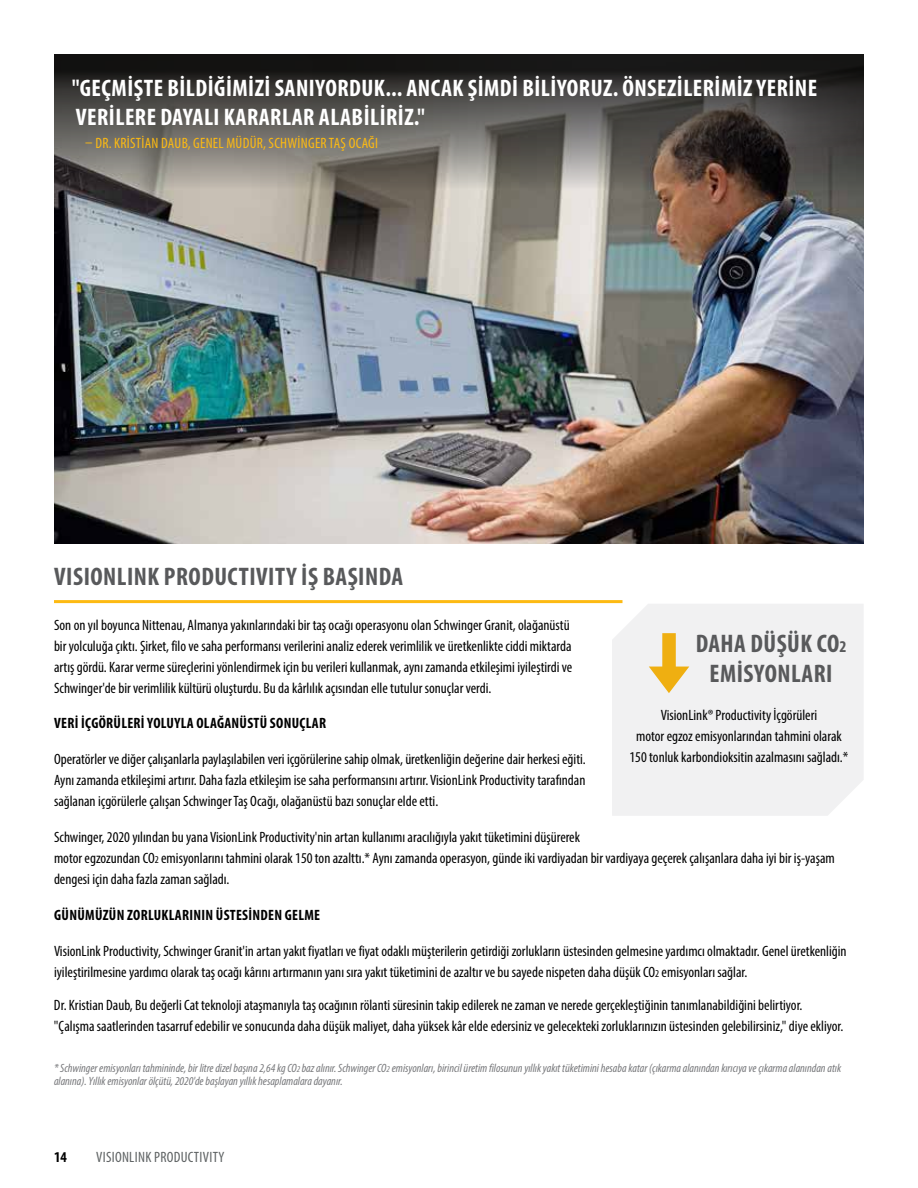
<style>
.page{position:relative;width:918px;height:1188px;background:#fff}
.page>*{position:absolute;margin:0;border:0;box-sizing:border-box;transform-origin:0 0}
.t1{font:700 condensed 25.5px/30px "Myriad Pro";letter-spacing:.02em;color:#58595b;text-align:center}
.t2{font:700 condensed 24px/28.8px "Myriad Pro";letter-spacing:.02em;color:#fff}
.t3{font:condensed 15px/21px "Myriad Pro";color:#000}
.t4{font:700 condensed 15px "Myriad Pro";letter-spacing:.02em;color:#000}
.t5{font:condensed 15px "Myriad Pro";letter-spacing:.02em;color:#fdba12}
.t6{font:condensed 15px "Myriad Pro";letter-spacing:.02em;color:#5e6263}
.t7{font:italic condensed 12px/13.5px "Myriad Pro";color:#77787b}
.s1{font-size:10.5px}
.s2{font-size:16.5px}
.s3{font-size:9px}
</style>
<div class="page">
<img style="left:54px;top:396px;width:810px;height:147px">
<img style="left:54px;top:54px;width:810px;height:342px">
<hr style="left:54px;top:600px;width:568px;height:3px;background:#fdba12">
<div style="left:612px;top:604px;width:251px;height:212px;background:#f1f1f2"></div>
<svg style="left:649px;top:633px;width:40px;height:60px"></svg>
<h2 class="t2" style="left:72px;top:73px;width:747px">"GEÇMIŞTE BILDIĞIMIZI SANIYORDUK... ANCAK ŞIMDI BILIYORUZ. ÖNSEZILERIMIZ YERINE<br>VERILERE DAYALI KARARLAR ALABILIRIZ."</h2>
<p class="t5" style="left:85px;top:134px;width:294px">– DR. KRISTIAN DAUB, GENEL MÜDÜR, SCHWINGER TAŞ OCAĞI</p>
<h1 class="t1" style="left:54px;top:561px;width:350px">VISIONLINK PRODUCTIVITY IŞ BAŞINDA</h1>
<p class="t3" style="left:54px;top:614px;width:520px">Son on yıl boyunca Nittenau, Almanya yakınlarındaki bir taş ocağı operasyonu olan Schwinger Granit, olağanüstü bir yolculuğa çıktı. Şirket, filo ve saha performansı verilerini analiz ederek verimlilik ve üretkenlikte ciddi miktarda artış gördü. Karar verme süreçlerini yönlendirmek için bu verileri kullanmak, aynı zamanda etkileşimi iyileştirdi ve Schwinger'de bir verimlilik kültürü oluşturdu. Bu da kârlılık açısından elle tutulur sonuçlar verdi.</p>
<p class="t4" style="left:54px;top:713px;width:274px">VERI İÇGÖRÜLERI YOLUYLA OLAĞANÜSTÜ SONUÇLAR</p>
<p class="t3" style="left:54px;top:748px;width:533px;text-align:justify">Operatörler ve diğer çalışanlarla paylaşılabilen veri içgörülerine sahip olmak, üretkenliğin değerine dair herkesi eğiti.<br>Aynı zamanda etkileşimi artırır. Daha fazla etkileşim ise saha performansını artırır. VisionLink Productivity tarafından sağlanan içgörülerle çalışan Schwinger Taş Ocağı, olağanüstü bazı sonuçlar elde etti.</p>
<p class="t3" style="left:54px;top:826px;width:782px">Schwinger, 2020 yılından bu yana VisionLink Productivity'nin artan kullanımı aracılığıyla yakıt tüketimini düşürerek<br>motor egzozundan CO<span class="s1">2</span> emisyonlarını tahmini olarak 150 ton azalttı.* Aynı zamanda operasyon, günde iki vardiyadan bir vardiyaya geçerek çalışanlara daha iyi bir iş-yaşam dengesi için daha fazla zaman sağladı.</p>
<p class="t4" style="left:54px;top:905px;width:268px">GÜNÜMÜZÜN ZORLUKLARININ ÜSTESINDEN GELME</p>
<p class="t3" style="left:54px;top:940px;width:794px">VisionLink Productivity, Schwinger Granit'in artan yakıt fiyatları ve fiyat odaklı müşterilerin getirdiği zorlukların üstesinden gelmesine yardımcı olmaktadır. Genel üretkenliğin iyileştirilmesine yardımcı olarak taş ocağı kârını artırmanın yanı sıra yakıt tüketimini de azaltır ve bu sayede nispeten daha düşük CO<span class="s1">2</span> emisyonları sağlar.</p>
<p class="t3" style="left:54px;top:994px;width:791px">Dr. Kristian Daub, Bu değerli Cat teknoloji ataşmanıyla taş ocağının rölanti süresinin takip edilerek ne zaman ve nerede gerçekleştiğinin tanımlanabildiğini belirtiyor. "Çalışma saatlerinden tasarruf edebilir ve sonucunda daha düşük maliyet, daha yüksek kâr elde edersiniz ve gelecekteki zorluklarınızın üstesinden gelebilirsiniz," diye ekliyor.</p>
<h1 class="t1" style="left:696px;top:628px;width:152px">DAHA DÜŞÜK CO<span class="s2">2<br></span>EMİSYONLARI</h1>
<p class="t3" style="left:630px;top:704px;width:220px;text-align:center">VisionLink® Productivity İçgörüleri<br>motor egzoz emisyonlarından tahmini olarak<br>150 tonluk karbondioksitin azalmasını sağladı.*</p>
<p class="t7" style="left:54px;top:1061px;width:789px">* Schwinger emisyonları tahmininde, bir litre dizel başına 2,64 kg CO<span class="s3">2</span> baz alınır. Schwinger CO<span class="s3">2</span> emisyonları, birincil üretim filosunun yıllık yakıt tüketimini hesaba katar (çıkarma alanından kırıcıya ve çıkarma alanından atık alanına). Yıllık emisyonlar ölçütü, 2020'de başlayan yıllık hesaplamalara dayanır.</p>
<p class="t4" style="left:54px;top:1148px;width:14px">14</p>
<p class="t6" style="left:96px;top:1148px;width:130px">VISIONLINK PRODUCTIVITY</p>
</div>
